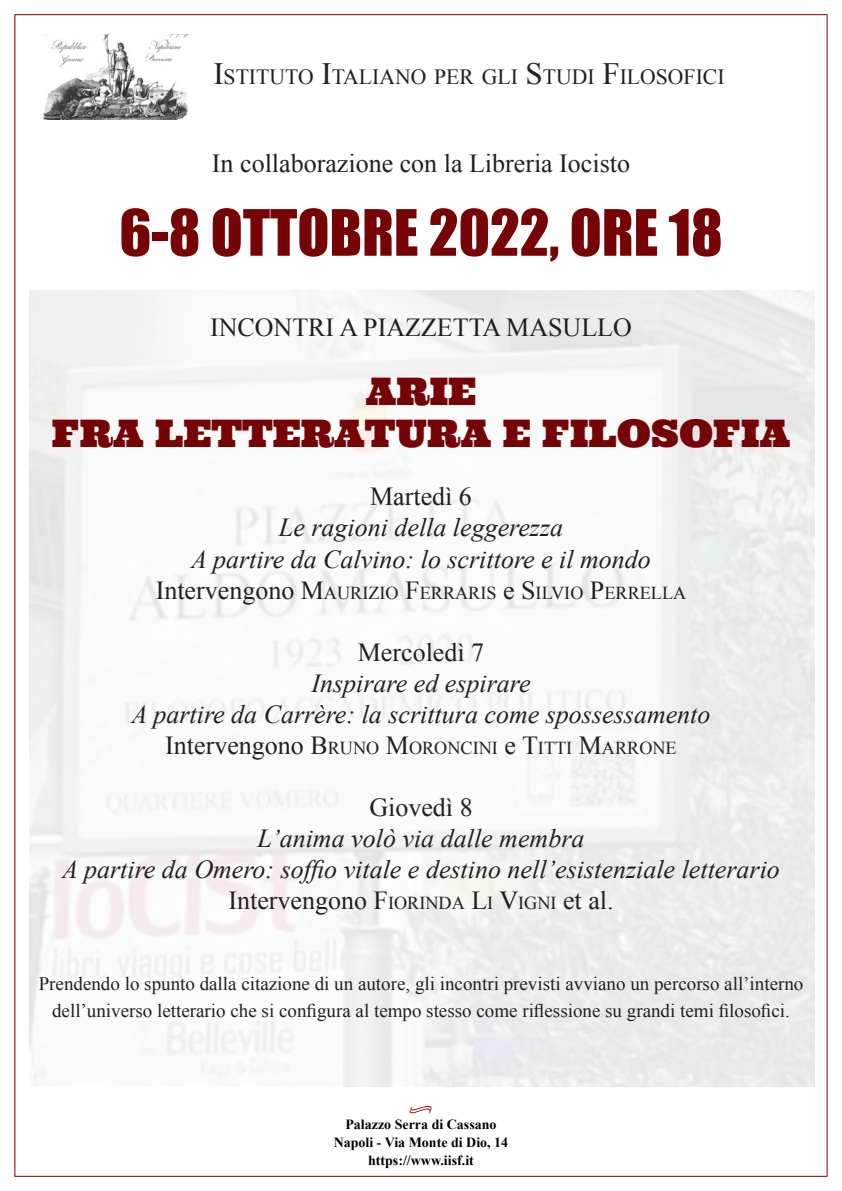
<style>
.page{position:relative;width:842px;height:1191px;background:#fff}
.page>*{position:absolute;margin:0;border:0;box-sizing:border-box;transform-origin:0 0}
.t1{font:59px "Impact";color:#760405}
.t2{font:38px/42px "Ultra";color:#760405;text-align:center}
.t3{font:italic 26px "Times New Roman";color:#231f20}
.t4{font:26px "Times New Roman";color:#231f20}
.t5{font:21.7px "Times New Roman";color:#231f20}
.t6{font:19px/27px "Times New Roman";color:#231f20;text-align:center}
.t7{font:18.2px "Times New Roman";color:#231f20}
.t8{font:14.9px "Minion Pro";color:#760405}
.t9{font:700 14px "Times New Roman";color:#000}
.s1{font-size:31px}
.s2{font-size:26px}
.s3{font-style:inherit}
.s4{font-size:18.2px}
</style>
<div class="page">
<img style="left:44px;top:34px;width:145px;height:86px">
<p class="t5" style="left:213px;top:62px;width:512px"><span class="s1">I</span>STITUTO <span class="s1">I</span>TALIANO PER GLI <span class="s1">S</span> TUDI <span class="s1">F</span>ILOSOFICI</p>
<p class="t4" style="left:212px;top:146px;width:420px">In collaborazione con la Libreria Iocisto</p>
<p class="t1" style="left:119px;top:187px;width:605px">6-8 OTTOBRE 2022, ORE 18</p>
<p class="t4" style="left:210px;top:310px;width:423px">INCONTRI A PIAZZETTA MASULLO</p>
<p class="t2" style="left:52px;top:370px;width:740px">ARIE<br>FRA LETTERATURA E FILOSOFIA</p>
<p class="t4" style="left:370px;top:479px;width:103px">Martedì 6</p>
<p class="t3" style="left:279px;top:510px;width:286px">Le ragioni della leggerezza</p>
<p class="t3" style="left:191px;top:541px;width:461px">A partire da Calvino: lo scrittore e il mondo</p>
<p class="t7" style="left:156px;top:580px;width:532px"><span class="s2">Intervengono</span> <span class="s2">M</span>AURIZIO <span class="s2">F</span>ERRARIS <span class="s2">e</span> <span class="s2">S</span> ILVIO <span class="s2">P</span>ERRELLA</p>
<p class="t4" style="left:358px;top:634px;width:128px">Mercoledì 7</p>
<p class="t3" style="left:311px;top:665px;width:221px">Inspirare ed espirare</p>
<p class="t3" style="left:132px;top:696px;width:580px">A partire da Carrère: la scrittura come spossessamento</p>
<p class="t7" style="left:165px;top:735px;width:513px"><span class="s2">Intervengono</span> <span class="s2">B</span>RUNO <span class="s2">M</span>ORONCINI <span class="s2">e</span> <span class="s2">T</span>ITTI <span class="s2">M</span>ARRONE</p>
<p class="t4" style="left:369px;top:789px;width:105px">Giovedì 8</p>
<p class="t3" style="left:258px;top:820px;width:328px">L’anima volò via dalle membra</p>
<p class="t3" style="left:62px;top:851px;width:719px">A partire da Omero: soffio vitale e destino nell’esistenziale letterario</p>
<p class="t4" style="left:228px;top:882px;width:387px">Intervengono <span class="s3">F</span><span class="s4">IORINDA</span> <span class="s3">L</span><span class="s4">I</span> <span class="s3">V</span><span class="s4">IGNI</span> et al.</p>
<p class="t6" style="left:39px;top:969px;width:766px">Prendendo lo spunto dalla citazione di un autore, gli incontri previsti avviano un percorso all’interno dell’universo letterario che si configura al tempo stesso come riflessione su grandi temi filosofici.</p>
<p class="t8" style="left:409px;top:1098px;width:25px">•</p>
<p class="t9" style="left:345px;top:1114px;width:153px">Palazzo Serra di Cassano</p>
<p class="t9" style="left:334px;top:1132px;width:176px">Napoli - Via Monte di Dio, 14</p>
<p class="t9" style="left:368px;top:1150px;width:107px">https://www.iisf.it</p>
</div>
